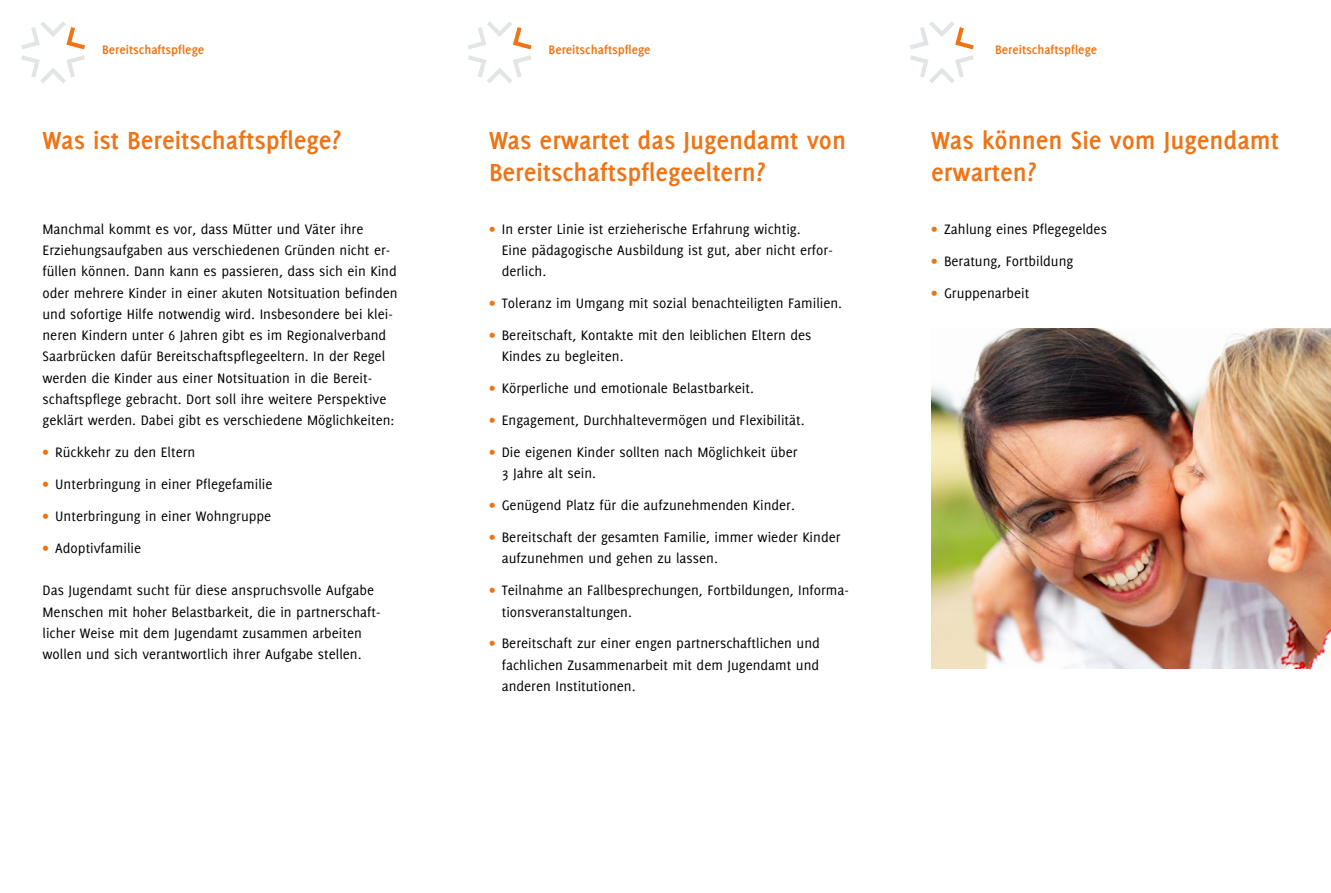
<style>
.page{position:relative;width:1331px;height:893px;background:#fff}
.page>*{position:absolute;margin:0;border:0;box-sizing:border-box;transform-origin:0 0}
.t1{font:700 27px/32px "Delicious";color:#ee7415}
.t2{font:15px/21.3px "Delicious";color:#000}
.t3{font:700 13.5px "Delicious";color:#ee7415}
.s1{color:#ee7415}
</style>
<div class="page">
<svg style="left:21px;top:21px;width:64px;height:28px"></svg>
<svg style="left:21px;top:55px;width:64px;height:28px"></svg>
<svg style="left:468px;top:21px;width:63px;height:28px"></svg>
<svg style="left:468px;top:55px;width:63px;height:28px"></svg>
<svg style="left:910px;top:21px;width:64px;height:28px"></svg>
<svg style="left:910px;top:55px;width:64px;height:28px"></svg>
<img style="left:931px;top:328px;width:400px;height:341px">
<p class="t3" style="left:102px;top:42px;width:104px">Bereitschaftspflege</p>
<p class="t3" style="left:549px;top:42px;width:104px">Bereitschaftspflege</p>
<p class="t3" style="left:995px;top:42px;width:104px">Bereitschaftspflege</p>
<h1 class="t1" style="left:43px;top:124px;width:300px">Was ist Bereitschaftspflege?</h1>
<h1 class="t1" style="left:489px;top:124px;width:359px">Was erwartet das Jugendamt von<br>Bereitschaftspflegeeltern?</h1>
<h1 class="t1" style="left:931px;top:124px;width:349px">Was können Sie vom Jugendamt erwarten?</h1>
<p class="t2" style="left:43px;top:218px;width:357px">Manchmal kommt es vor, dass Mütter und Väter ihre Erziehungsaufgaben aus verschiedenen Gründen nicht er&shy;füllen können. Dann kann es passieren, dass sich ein Kind oder mehrere Kinder in einer akuten Notsituation befinden und sofortige Hilfe notwendig wird. Insbesondere bei klei&shy;neren Kindern unter 6 Jahren gibt es im Regionalverband Saarbrücken dafür Bereitschaftspflegeeltern. In der Regel werden die Kinder aus einer Notsituation in die Bereit&shy;schaftspflege gebracht. Dort soll ihre weitere Perspektive geklärt werden. Dabei gibt es verschiedene Möglichkeiten:</p>
<p class="t2" style="left:43px;top:441px;width:154px"><span class="s1">•</span> Rückkehr zu den Eltern</p>
<p class="t2" style="left:43px;top:473px;width:232px"><span class="s1">•</span> Unterbringung in einer Pflegefamilie</p>
<p class="t2" style="left:43px;top:505px;width:230px"><span class="s1">•</span> Unterbringung in einer Wohngruppe</p>
<p class="t2" style="left:43px;top:537px;width:100px"><span class="s1">•</span> Adoptivfamilie</p>
<p class="t2" style="left:43px;top:579px;width:338px">Das Jugendamt sucht für diese anspruchsvolle Aufgabe Menschen mit hoher Belastbarkeit, die in partnerschaft&shy;licher Weise mit dem Jugendamt zusammen arbeiten wollen und sich verantwortlich ihrer Aufgabe stellen.</p>
<p class="t2" style="left:502px;top:218px;width:333px;text-indent:-13px"><span class="s1">•</span> In erster Linie ist erzieherische Erfahrung wichtig.<br>Eine pädagogische Ausbildung ist gut, aber nicht erfor&shy;derlich.</p>
<p class="t2" style="left:489px;top:292px;width:355px"><span class="s1">•</span> Toleranz im Umgang mit sozial benachteiligten Familien.</p>
<p class="t2" style="left:502px;top:324px;width:311px;text-indent:-13px"><span class="s1">•</span> Bereitschaft, Kontakte mit den leiblichen Eltern des<br>Kindes zu begleiten.</p>
<p class="t2" style="left:489px;top:377px;width:266px"><span class="s1">•</span> Körperliche und emotionale Belastbarkeit.</p>
<p class="t2" style="left:489px;top:409px;width:317px"><span class="s1">•</span> Engagement, Durchhaltevermögen und Flexibilität.</p>
<p class="t2" style="left:502px;top:441px;width:297px;text-indent:-13px"><span class="s1">•</span> Die eigenen Kinder sollten nach Möglichkeit über<br>3 Jahre alt sein.</p>
<p class="t2" style="left:489px;top:494px;width:307px"><span class="s1">•</span> Genügend Platz für die aufzunehmenden Kinder.</p>
<p class="t2" style="left:502px;top:526px;width:340px;text-indent:-13px"><span class="s1">•</span> Bereitschaft der gesamten Familie, immer wieder Kinder aufzunehmen und gehen zu lassen.</p>
<p class="t2" style="left:502px;top:579px;width:349px;text-indent:-13px"><span class="s1">•</span> Teilnahme an Fallbesprechungen, Fortbildungen, Informa&shy;tionsveranstaltungen.</p>
<p class="t2" style="left:502px;top:633px;width:320px;text-align:justify;text-indent:-13px"><span class="s1">•</span> Bereitschaft zur einer engen partnerschaftlichen und fachlichen Zusammenarbeit mit dem Jugendamt und anderen Institutionen.</p>
<p class="t2" style="left:931px;top:218px;width:177px"><span class="s1">•</span> Zahlung eines Pflegegeldes</p>
<p class="t2" style="left:931px;top:250px;width:144px"><span class="s1">•</span> Beratung, Fortbildung</p>
<p class="t2" style="left:931px;top:282px;width:100px"><span class="s1">•</span> Gruppenarbeit</p>
</div>
